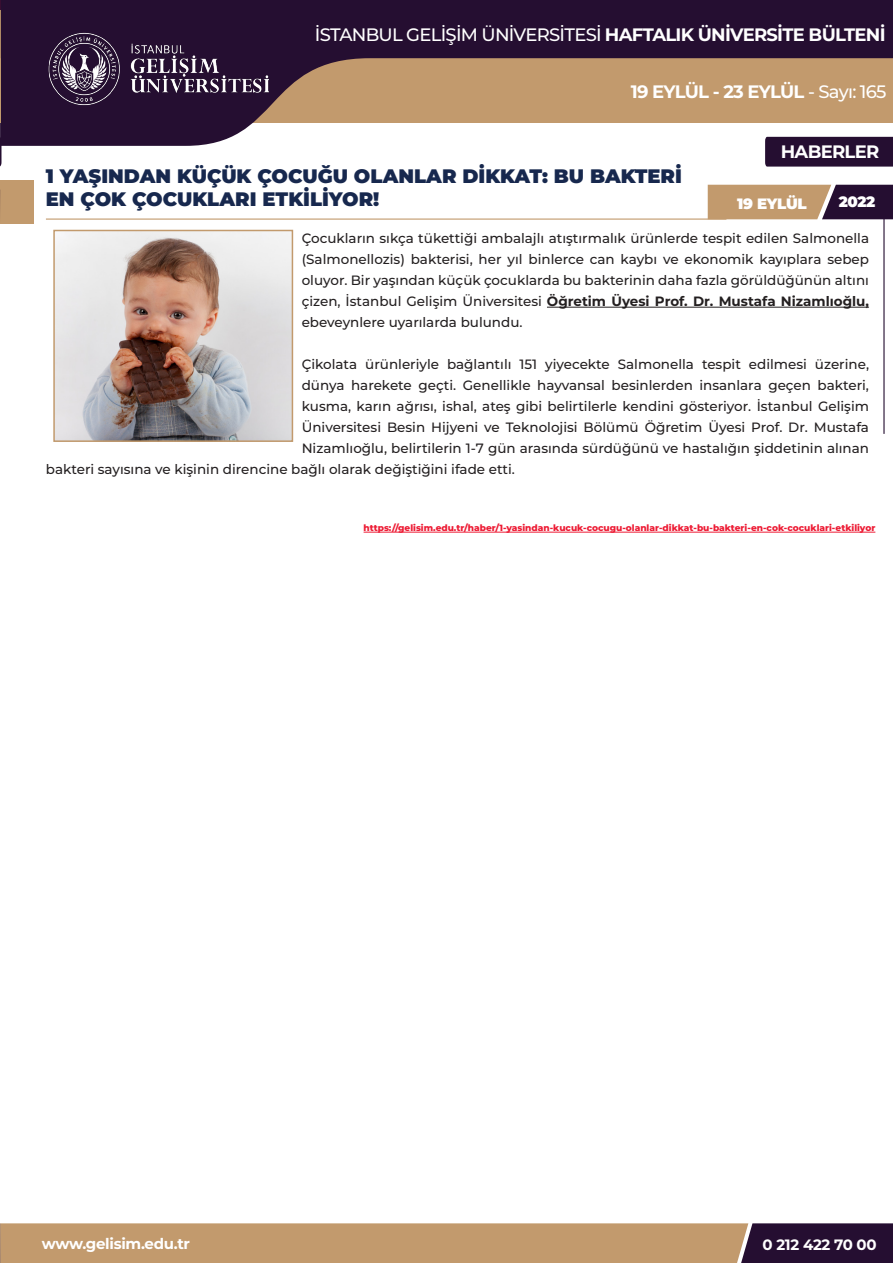
<style>
.page{position:relative;width:893px;height:1263px;background:#fff}
.page>*{position:absolute;margin:0;border:0;box-sizing:border-box;transform-origin:0 0}
.t1{font:900 19.5px/22.5px "Montserrat";color:#17284e}
.t2{font:500 18px "Montserrat";letter-spacing:-.04em;color:#fff}
.t3{font:700 18px "Montserrat";letter-spacing:-.04em;color:#fff}
.t4{font:700 15px "Montserrat";letter-spacing:-.02em;color:#fff}
.t5{font:900 15px "Montserrat";letter-spacing:-.02em;color:#fff}
.t6{font:500 13.5px/21px "Montserrat";color:#231f20;text-align:justify}
.t7{font:800 9px "Montserrat";color:#ed1a33}
.s1{font-weight:700}
.s2{font-weight:500}
</style>
<div class="page">
<svg style="left:2px;top:0;width:891px;height:146px;background:#785d60"></svg>
<svg style="left:1px;top:1223px;width:892px;height:40px;background:#a98465"></svg>
<img style="left:40px;top:27px;width:228px;height:80px">
<div style="left:765px;top:137px;width:128px;height:30px;background:#250e31"></div>
<hr style="left:364px;top:532px;width:511px;height:1px;background:#ed1a33">
<div style="left:0;top:180px;width:33px;height:44px;background:#c29a6d"></div>
<hr style="left:46px;top:218px;width:680px;height:2px;background:#c29a6d">
<svg style="left:708px;top:185px;width:185px;height:34px;background:#8d6c5b"></svg>
<hr style="left:547px;top:307px;width:322px;height:1px;background:#231f20">
<img style="left:56px;top:233px;width:234px;height:206px">
<div style="left:53px;top:230px;width:240px;height:212px;border:2px solid #c29a6d"></div>
<hr style="left:883px;top:206px;width:1px;height:228px;background:#250e31">
<hr style="left:0;top:1223px;width:1px;height:40px;background:#250e31">
<hr style="left:0;top:190px;width:1px;height:34px;background:#250e31">
<svg style="left:0;top:0;width:2px;height:167px"></svg>
<h2 class="t2" style="left:315px;top:22px;width:572px">İSTANBUL GELİŞİM ÜNİVERSİTESİ <span class="s1">HAFTALIK ÜNİVERSİTE BÜLTENİ</span></h2>
<h2 class="t3" style="left:631px;top:79px;width:257px">19 EYLÜL - 23 EYLÜL <span class="s2">- Sayı: 165</span></h2>
<h2 class="t3" style="left:781px;top:139px;width:100px">HABERLER</h2>
<h1 class="t1" style="left:46px;top:164px;width:638px">1 YAŞINDAN KÜÇÜK ÇOCUĞU OLANLAR DİKKAT: BU BAKTERİ<br>EN ÇOK ÇOCUKLARI ETKİLİYOR!</h1>
<p class="t6" style="left:302px;top:227px;width:569px">Çocukların sıkça tükettiği ambalajlı atıştırmalık ürünlerde tespit edilen Salmonella (Salmonellozis) bakterisi, her yıl binlerce can kaybı ve ekonomik kayıplara sebep oluyor. Bir yaşından küçük çocuklarda bu bakterinin daha fazla görüldüğünün altını çizen, İstanbul Gelişim Üniversitesi <span class="s1">Öğretim Üyesi Prof. Dr. Mustafa Nizamlıoğlu, </span>ebeveynlere uyarılarda bulundu.</p>
<p class="t6" style="left:302px;top:353px;width:569px">Çikolata ürünleriyle bağlantılı 151 yiyecekte Salmonella tespit edilmesi üzerine,</p>
<p class="t6" style="left:302px;top:374px;width:569px">dünya harekete geçti. Genellikle hayvansal besinlerden insanlara geçen bakteri,</p>
<p class="t6" style="left:302px;top:395px;width:569px">kusma, karın ağrısı, ishal, ateş gibi belirtilerle kendini gösteriyor. İstanbul Gelişim</p>
<p class="t6" style="left:302px;top:416px;width:569px">Üniversitesi Besin Hijyeni ve Teknolojisi Bölümü Öğretim Üyesi Prof. Dr. Mustafa</p>
<p class="t6" style="left:302px;top:437px;width:569px">Nizamlıoğlu, belirtilerin 1-7 gün arasında sürdüğünü ve hastalığın şiddetinin alınan</p>
<p class="t6" style="left:46px;top:458px;width:471px">bakteri sayısına ve kişinin direncine bağlı olarak değiştiğini ifade etti.</p>
<p class="t5" style="left:737px;top:192px;width:71px">19 EYLÜL</p>
<p class="t5" style="left:839px;top:190px;width:38px">2022</p>
<p class="t7" style="left:364px;top:521px;width:513px">https://gelisim.edu.tr/haber/1-yasindan-kucuk-cocugu-olanlar-dikkat-bu-bakteri-en-cok-cocuklari-etkiliyor</p>
<p class="t4" style="left:42px;top:1233px;width:150px">www.gelisim.edu.tr</p>
<p class="t4" style="left:763px;top:1234px;width:116px">0 212 422 70 00</p>
</div>
